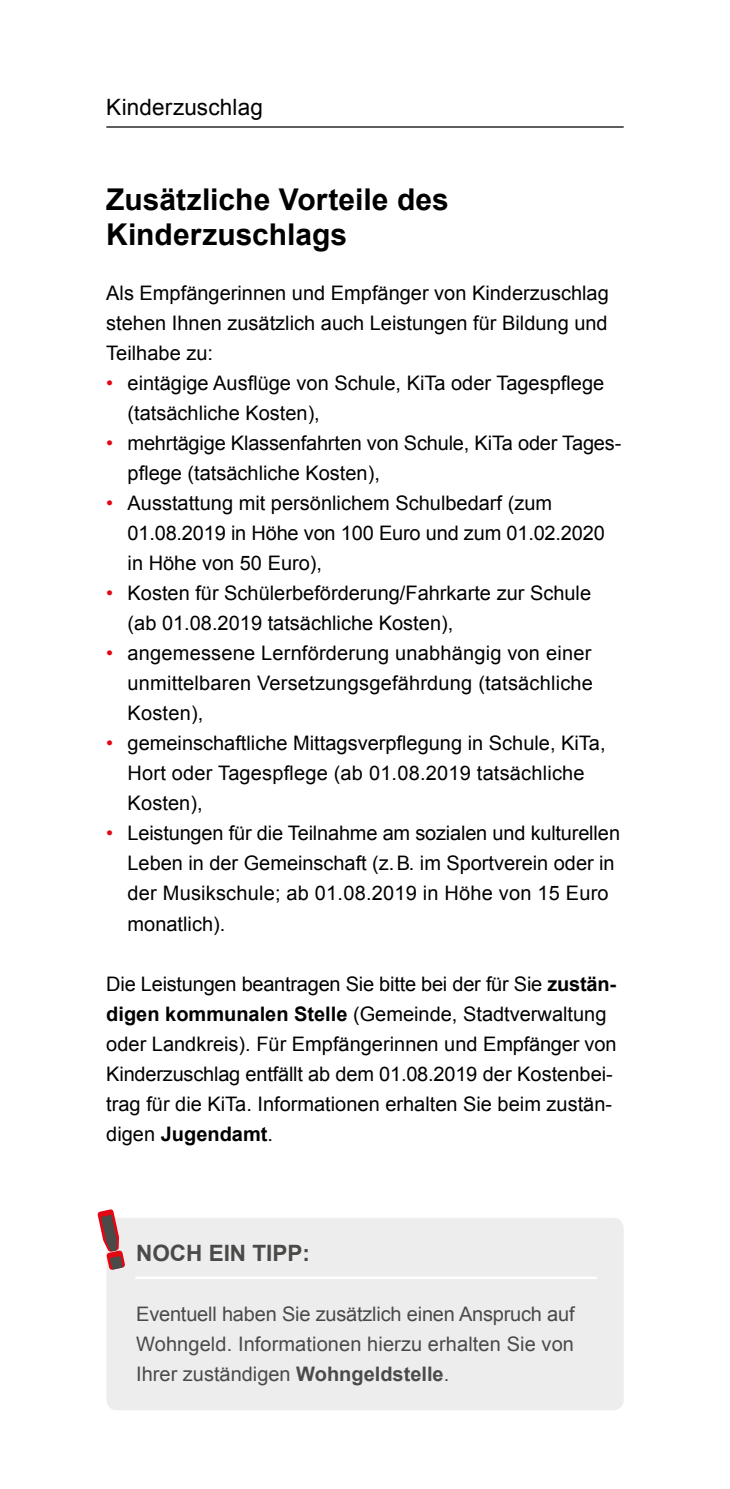
<style>
.page{position:relative;width:730px;height:1489px;background:#fff}
.page>*{position:absolute;margin:0;border:0;box-sizing:border-box;transform-origin:0 0}
.t1{font:700 30px/35px "Arial";color:#000}
.t2{font:22.5px "Arial";letter-spacing:.005em;color:#000}
.BoxHead{font:700 22.5px "Arial";color:#4a4a49}
.t3{font:20px/30px "Arial";color:#000}
.BoxCopy{font:20px/30px "Arial";letter-spacing:.005em;color:#4a4a49;text-align:justify}
.s1{color:#e30613}
.s2{font-weight:700}
</style>
<div class="page">
<hr style="left:106px;top:126px;width:518px;height:2px;background:#000">
<div style="left:106px;top:1217px;width:518px;height:193px;background:#ededed;border-radius:11px"></div>
<hr style="left:136px;top:1276px;width:460px;height:2px;background:#fff">
<svg style="left:97px;top:1209px;width:28px;height:60px"></svg>
<p class="t2" style="left:106px;top:92px;width:158px">Kinderzuschlag</p>
<h1 class="t1" style="left:106px;top:183px;width:344px">Zusätzliche Vorteile des<br>Kinderzuschlags</h1>
<p class="t3" style="left:106px;top:278px;width:504px;text-align:justify">Als Empfängerinnen und Empfänger von Kinderzuschlag stehen Ihnen zusätzlich auch Leistungen für Bildung und Teilhabe zu:</p>
<p class="t3" style="left:128px;top:368px;width:478px;text-indent:-21px"><span class="s1">•</span> eintägige Ausflüge von Schule, KiTa oder Tagespflege (tatsächliche Kosten),</p>
<p class="t3" style="left:128px;top:428px;width:495px;text-indent:-21px"><span class="s1">•</span> mehrtägige Klassenfahrten von Schule, KiTa oder Tages&shy;pflege (tatsächliche Kosten),</p>
<p class="t3" style="left:128px;top:488px;width:479px;text-indent:-21px"><span class="s1">•</span> Ausstattung mit persönlichem Schulbedarf (zum<br>01.08.2019 in Höhe von 100 Euro und zum 01.02.2020 in Höhe von 50 Euro),</p>
<p class="t3" style="left:128px;top:578px;width:465px;text-indent:-21px"><span class="s1">•</span> Kosten für Schülerbeförderung/Fahrkarte zur Schule (ab 01.08.2019 tatsächliche Kosten),</p>
<p class="t3" style="left:128px;top:638px;width:467px;text-align:justify;text-indent:-21px"><span class="s1">•</span> angemessene Lernförderung unabhängig von einer unmittelbaren Versetzungsgefährdung (tatsächliche Kosten),</p>
<p class="t3" style="left:128px;top:728px;width:480px;text-indent:-21px"><span class="s1">•</span> gemeinschaftliche Mittagsverpflegung in Schule, KiTa,<br>Hort oder Tagespflege (ab 01.08.2019 tatsächliche<br>Kosten),</p>
<p class="t3" style="left:128px;top:818px;width:494px;text-indent:-21px"><span class="s1">•</span> Leistungen für die Teilnahme am sozialen und kulturellen Leben in der Gemeinschaft (z.B. im Sportverein oder in der Musikschule; ab 01.08.2019 in Höhe von 15 Euro monatlich).</p>
<p class="t3" style="left:106px;top:968px;width:512px">Die Leistungen beantragen Sie bitte bei der für Sie <span class="s2">zustän&shy;digen kommunalen Stelle</span> (Gemeinde, Stadtverwaltung oder Landkreis). Für Empfängerinnen und Empfänger von Kinderzuschlag entfällt ab dem 01.08.2019 der Kostenbei&shy;trag für die KiTa. Informationen erhalten Sie beim zustän&shy;digen <span class="s2">Jugendamt</span>.</p>
<p class="BoxHead" style="left:136px;top:1237px;width:175px">NOCH EIN TIPP:</p>
<p class="BoxCopy" style="left:136px;top:1298px;width:440px">Eventuell haben Sie zusätzlich einen Anspruch auf Wohngeld. Informationen hierzu erhalten Sie von Ihrer zuständigen <span class="s2">Wohngeldstelle</span>.</p>
</div>
